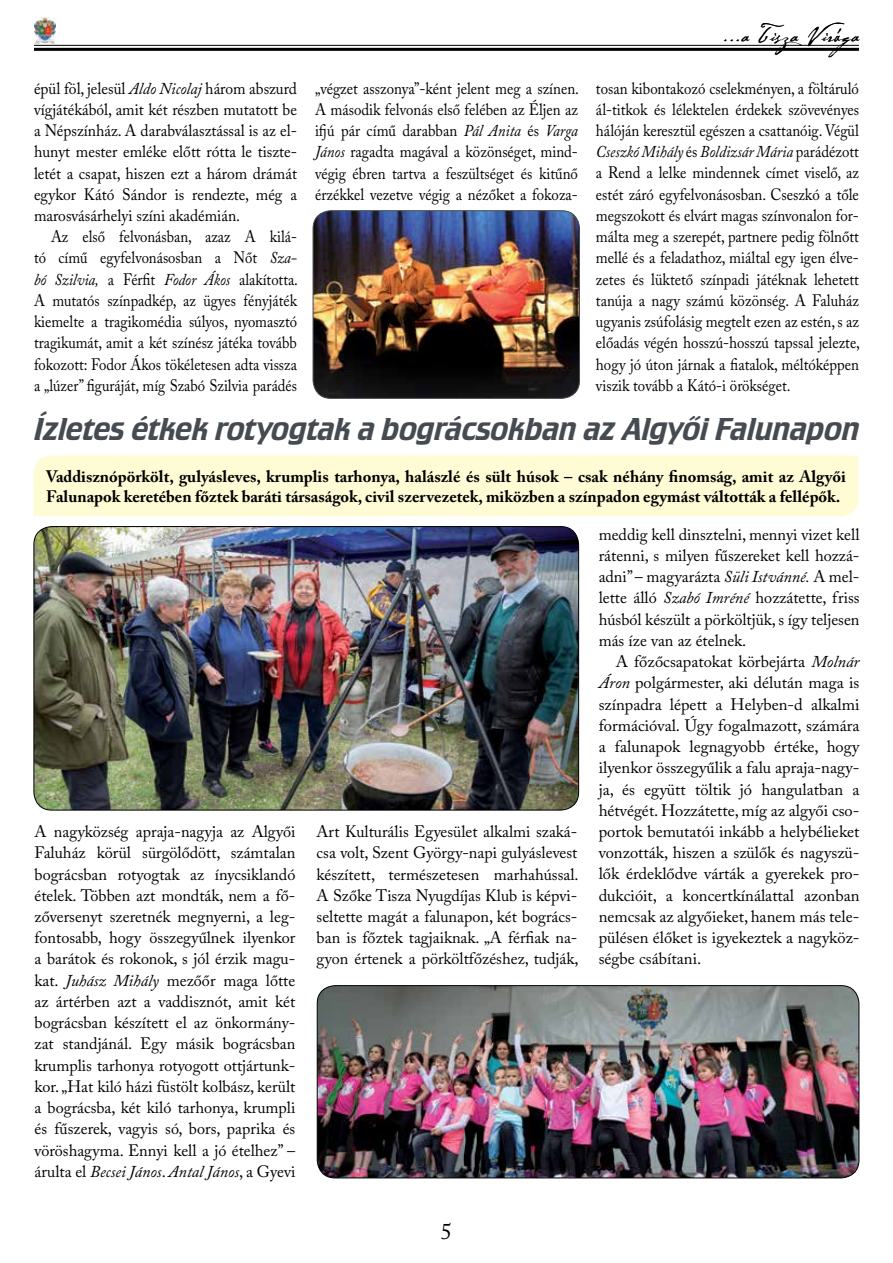
<style>
.page{position:relative;width:893px;height:1263px;background:#fff}
.page>*{position:absolute;margin:0;border:0;box-sizing:border-box;transform-origin:0 0}
.t1{font:33px "Crillee TOT";color:#454b50}
.t2{font:24px "Cezanne";letter-spacing:.04em;color:#000}
.t3{font:22.5px "Adobe Caslon Pro";color:#000}
.t4{font:16.5px/21.3px "Adobe Caslon Pro";color:#000;text-align:justify}
.t5{font:16.5px/21.3px "Adobe Caslon Pro";color:#000;text-align:justify;scale:.9 1}
.t6{font:16.5px/21.3px "Adobe Caslon Pro";color:#000;text-align:justify;scale:.89 1}
.t7{font:16.5px/21.3px "Adobe Caslon Pro";color:#000;text-align:justify;scale:.94 1}
.t8{font:700 16.5px/19.8px "Adobe Caslon Pro";color:#000}
.s1{font-style:italic}
</style>
<div class="page">
<hr style="left:34px;top:45px;width:825px;height:1px;background:#000">
<hr style="left:34px;top:48px;width:825px;height:3px;background:#000">
<img style="left:34px;top:17px;width:21px;height:26px">
<div style="left:33px;top:455px;width:826px;height:61px;background:#fffcd5"></div>
<img style="left:313px;top:211px;width:266px;height:187px">
<div style="left:313px;top:210px;width:267px;height:189px;border:1px solid #454b50;border-radius:18px"></div>
<img style="left:34px;top:526px;width:545px;height:284px">
<div style="left:34px;top:526px;width:545px;height:284px;border:1px solid #000;border-radius:18px"></div>
<img style="left:317px;top:986px;width:542px;height:192px">
<div style="left:317px;top:985px;width:542px;height:193px;border:1px solid #000;border-radius:18px"></div>
<p class="t7" style="left:34px;top:77px;width:281px">épül föl, jelesül <span class="s1">Aldo Nicolaj</span> három abszurd vígjátékából, amit két részben mutatott be a Népszínház. A darabválasztással is az el&shy;hunyt mester emléke előtt rótta le tiszte&shy;letét a csapat, hiszen ezt a három drámát egykor Kátó Sándor is rendezte, még a marosvásárhelyi színi akadémián.</p>
<p class="t6" style="left:34px;top:226px;width:298px;text-indent:17px">Az első felvonásban, azaz A kilá&shy;tó című egyfelvonásosban a Nőt <span class="s1">Sza&shy;bó Szilvia,</span> a Férfit <span class="s1">Fodor Ákos</span> alakította.<br>A mutatós színpadkép, az ügyes fényjáték kiemelte a tragikomédia súlyos, nyomasztó tragikumát, amit a két színész játéka tovább fokozott: Fodor Ákos tökéletesen adta vissza a „lúzer” figuráját, míg Szabó Szilvia parádés</p>
<h2 class="t2" style="left:723px;top:19px;width:143px">...a Tisza Virága</h2>
<p class="t5" style="left:315px;top:77px;width:295px">„végzet asszonya”-ként jelent meg a színen.<br>A második felvonás első felében az Éljen az ifjú pár című darabban <span class="s1">Pál Anita</span> és <span class="s1">Varga János</span> ragadta magával a közönséget, mind&shy;végig ébren tartva a feszültséget és kitűnő érzékkel vezetve végig a nézőket a fokoza-</p>
<p class="t5" style="left:596px;top:77px;width:295px">tosan kibontakozó cselekményen, a föltáruló ál-titkok és lélektelen érdekek szövevényes hálóján keresztül egészen a csattanóig. Végül <span class="s1">Cseszkó Mihály</span> és <span class="s1">Boldizsár Mária</span> parádézott a Rend a lelke mindennek címet viselő, az estét záró egyfelvonásosban. Cseszkó a tőle megszokott és elvárt magas színvonalon for&shy;málta meg a szerepét, partnere pedig fölnőtt mellé és a feladathoz, miáltal egy igen élve&shy;zetes és lüktető színpadi játéknak lehetett tanúja a nagy számú közönség. A Faluház ugyanis zsúfolásig megtelt ezen az estén, s az előadás végén hosszú-hosszú tapssal jelezte, hogy jó úton járnak a fiatalok, méltóképpen viszik tovább a Kátó-i örökséget.</p>
<h1 class="t1" style="left:35px;top:411px;width:826px">Ízletes étkek rotyogtak a bográcsokban az Algyői Falunapon</h1>
<p class="t8" style="left:46px;top:466px;width:801px">Vaddisznópörkölt, gulyásleves, krumplis tarhonya, halászlé és sült húsok – csak néhány finomság, amit az Algyői<br>Falunapok keretében főztek baráti társaságok, civil szervezetek, miközben a színpadon egymást váltották a fellépők.</p>
<p class="t4" style="left:35px;top:821px;width:262px">A nagyközség apraja-nagyja az Algyői Faluház körül sürgölődött, számtalan bográcsban rotyogtak az ínycsiklandó ételek. Többen azt mondták, nem a fő&shy;zőversenyt szeretnék megnyerni, a leg&shy;fontosabb, hogy összegyűlnek ilyenkor a barátok és rokonok, s jól érzik magu&shy;kat. <span class="s1">Juhász Mihály</span> mezőőr maga lőtte az ártérben azt a vaddisznót, amit két bográcsban készített el az önkormány&shy;zat standjánál. Egy másik bográcsban krumplis tarhonya rotyogott ottjártunk&shy;kor. „Hat kiló házi füstölt kolbász, került a bográcsba, két kiló tarhonya, krumpli és fűszerek, vagyis só, bors, paprika és vöröshagyma. Ennyi kell a jó ételhez” – árulta el <span class="s1">Becsei János</span>. <span class="s1">Antal János</span>, a Gyevi</p>
<p class="t4" style="left:317px;top:821px;width:263px">Art Kulturális Egyesület alkalmi szaká&shy;csa volt, Szent György-napi gulyáslevest készített, természetesen marhahússal.<br>A Szőke Tisza Nyugdíjas Klub is képvi&shy;seltette magát a falunapon, két bogrács&shy;ban is főztek tagjaiknak. „A férfiak na&shy;gyon értenek a pörköltfőzéshez, tudják,</p>
<h3 class="t3" style="left:441px;top:1218px;width:13px">5</h3>
<p class="t4" style="left:599px;top:523px;width:262px">meddig kell dinsztelni, mennyi vizet kell rátenni, s milyen fűszereket kell hozzá&shy;adni” – magyarázta <span class="s1">Süli Istvánné.</span> A mel&shy;lette álló <span class="s1">Szabó Imréné</span> hozzátette, friss húsból készült a pörköltjük, s így teljesen más íze van az ételnek.</p>
<p class="t4" style="left:599px;top:651px;width:262px;text-indent:17px">A főzőcsapatokat körbejárta <span class="s1">Molnár Áron</span> polgármester, aki délután maga is színpadra lépett a Helyben-d alkalmi formációval. Úgy fogalmazott, számára a falunapok legnagyobb értéke, hogy ilyenkor összegyűlik a falu apraja-nagy&shy;ja, és együtt töltik jó hangulatban a hétvégét. Hozzátette, míg az algyői cso&shy;portok bemutatói inkább a helybélieket vonzották, hiszen a szülők és nagyszü&shy;lők érdeklődve várták a gyerekek pro&shy;dukcióit, a koncertkínálattal azonban nemcsak az algyőieket, hanem más tele&shy;pülésen élőket is igyekeztek a nagyköz&shy;ségbe csábítani.</p>
</div>
